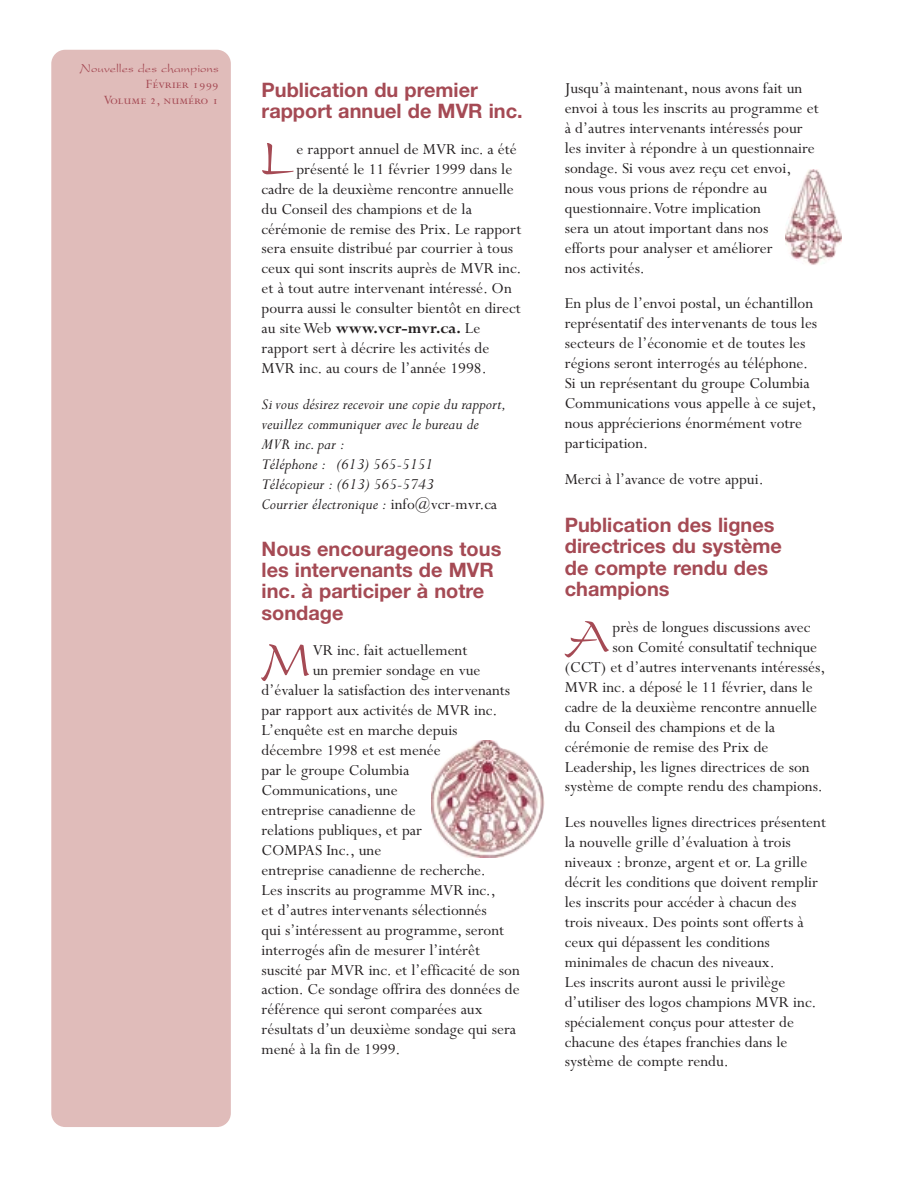
<style>
.page{position:relative;width:918px;height:1188px;background:#fff}
.page>*{position:absolute;margin:0;border:0;box-sizing:border-box;transform-origin:0 0}
.t1{font:50.25px "Present";color:#a54a54}
.t2{font:700 19.95px/21.3px "Helvetica Neue";color:#a54a54}
.t3{font:17.1px/20px "Perpetua";color:#231f20}
.t4{font:italic 17.1px/20px "Perpetua";color:#231f20}
.t5{font:700 17.1px "Perpetua";color:#231f20}
.t6{font:14.25px/15.8px "Perpetua SC";color:#a54a54;text-align:right}
.t7{font:12.9px "Present";color:#a54a54}
.s1{font-weight:400}
.s2{font-style:normal}
</style>
<div class="page">
<div style="left:51px;top:50px;width:180px;height:1077px;background:#e0bcba;border-radius:14px"></div>
<img style="left:432px;top:741px;width:112px;height:117px">
<img style="left:785px;top:170px;width:56px;height:95px">
<p class="t7" style="left:80px;top:64px;width:140px">Nouvelles des champions</p>
<p class="t6" style="left:104px;top:78px;width:116px">Février 1999<br>Volume 2, numéro 1</p>
<p class="t2" style="left:262px;top:81px;width:263px">Publication du premier rapport annuel de MVR inc.</p>
<h1 class="t1" style="left:260px;top:140px;width:35px">L</h1>
<p class="t3" style="left:296px;top:141px;width:222px">e rapport annuel de MVR inc. a été</p>
<p class="t3" style="left:296px;top:161px;width:217px">présenté le 11 février 1999 dans le</p>
<p class="t3" style="left:262px;top:181px;width:254px">cadre de la deuxième rencontre annuelle</p>
<p class="t3" style="left:262px;top:201px;width:212px">du Conseil des champions et de la</p>
<p class="t3" style="left:262px;top:221px;width:262px">cérémonie de remise des Prix. Le rapport</p>
<p class="t3" style="left:262px;top:241px;width:253px">sera ensuite distribué par courrier à tous</p>
<p class="t3" style="left:262px;top:261px;width:261px">ceux qui sont inscrits auprès de MVR inc.</p>
<p class="t3" style="left:262px;top:281px;width:252px">et à tout autre intervenant intéressé. On</p>
<p class="t3" style="left:262px;top:300px;width:261px">pourra aussi le consulter bientôt en direct</p>
<p class="t5" style="left:262px;top:323px;width:220px"><span class="s1">au site Web</span> www.vcr-mvr.ca. <span class="s1">Le</span></p>
<p class="t3" style="left:262px;top:340px;width:229px">rapport sert à décrire les activités de</p>
<p class="t3" style="left:262px;top:360px;width:227px">MVR inc. au cours de l’année 1998.</p>
<p class="t4" style="left:262px;top:396px;width:246px">Si vous désirez recevoir une copie du rapport, veuillez communiquer avec le bureau de<br>MVR inc. par :<br>Téléphone : (613) 565-5151<br>Télécopieur : (613) 565-5743<br>Courrier électronique : <span class="s2">info@vcr-mvr.ca</span></p>
<p class="t2" style="left:262px;top:540px;width:241px">Nous encourageons tous les intervenants de MVR inc. à participer à notre sondage</p>
<h1 class="t1" style="left:262px;top:641px;width:49px">M</h1>
<p class="t3" style="left:313px;top:642px;width:156px">VR inc. fait actuellement</p>
<p class="t3" style="left:313px;top:662px;width:169px">un premier sondage en vue</p>
<p class="t3" style="left:262px;top:682px;width:250px">d’évaluer la satisfaction des intervenants</p>
<p class="t3" style="left:262px;top:702px;width:237px">par rapport aux activités de MVR inc.</p>
<p class="t3" style="left:262px;top:722px;width:198px">L’enquête est en marche depuis</p>
<p class="t3" style="left:262px;top:742px;width:181px">décembre 1998 et est menée</p>
<p class="t3" style="left:262px;top:762px;width:149px">par le groupe Columbia</p>
<p class="t3" style="left:262px;top:782px;width:138px">Communications, une</p>
<p class="t3" style="left:262px;top:802px;width:156px">entreprise canadienne de</p>
<p class="t3" style="left:262px;top:822px;width:162px">relations publiques, et par</p>
<p class="t3" style="left:262px;top:842px;width:121px">COMPAS Inc., une</p>
<p class="t3" style="left:262px;top:862px;width:226px">entreprise canadienne de recherche.</p>
<p class="t3" style="left:262px;top:882px;width:236px">Les inscrits au programme MVR inc.,</p>
<p class="t3" style="left:262px;top:902px;width:227px">et d’autres intervenants sélectionnés</p>
<p class="t3" style="left:262px;top:922px;width:244px">qui s’intéressent au programme, seront</p>
<p class="t3" style="left:262px;top:942px;width:220px">interrogés afin de mesurer l’intérêt</p>
<p class="t3" style="left:262px;top:962px;width:260px">suscité par MVR inc. et l’efficacité de son</p>
<p class="t3" style="left:262px;top:982px;width:260px">action. Ce sondage offrira des données de</p>
<p class="t3" style="left:262px;top:1002px;width:223px">référence qui seront comparées aux</p>
<p class="t3" style="left:262px;top:1022px;width:256px">résultats d’un deuxième sondage qui sera</p>
<p class="t3" style="left:262px;top:1041px;width:141px">mené à la fin de 1999.</p>
<p class="t3" style="left:565px;top:80px;width:255px">Jusqu’à maintenant, nous avons fait un envoi à tous les inscrits au programme et à d’autres intervenants intéressés pour les inviter à répondre à un questionnaire sondage. Si vous avez reçu cet envoi, nous vous prions de répondre au questionnaire.Votre implication<br>sera un atout important dans nos<br>efforts pour analyser et améliorer<br>nos activités.</p>
<p class="t3" style="left:565px;top:296px;width:254px">En plus de l’envoi postal, un échantillon représentatif des intervenants de tous les secteurs de l’économie et de toutes les régions seront interrogés au téléphone.<br>Si un représentant du groupe Columbia Communications vous appelle à ce sujet, nous apprécierions énormément votre participation.</p>
<p class="t3" style="left:565px;top:471px;width:200px">Merci à l’avance de votre appui.</p>
<p class="t2" style="left:565px;top:516px;width:219px">Publication des lignes directrices du système de compte rendu des champions</p>
<h1 class="t1" style="left:565px;top:618px;width:46px">A</h1>
<p class="t3" style="left:613px;top:619px;width:199px">près de longues discussions avec</p>
<p class="t3" style="left:613px;top:639px;width:206px">son Comité consultatif technique</p>
<p class="t3" style="left:565px;top:659px;width:262px">(CCT) et d’autres intervenants intéressés,</p>
<p class="t3" style="left:565px;top:679px;width:250px">MVR inc. a déposé le 11 février, dans le</p>
<p class="t3" style="left:565px;top:699px;width:254px">cadre de la deuxième rencontre annuelle</p>
<p class="t3" style="left:565px;top:719px;width:212px">du Conseil des champions et de la</p>
<p class="t3" style="left:565px;top:739px;width:205px">cérémonie de remise des Prix de</p>
<p class="t3" style="left:565px;top:759px;width:246px">Leadership, les lignes directrices de son</p>
<p class="t3" style="left:565px;top:779px;width:260px">système de compte rendu des champions.</p>
<p class="t3" style="left:565px;top:814px;width:263px">Les nouvelles lignes directrices présentent la nouvelle grille d’évaluation à trois niveaux : bronze, argent et or. La grille décrit les conditions que doivent remplir les inscrits pour accéder à chacun des trois niveaux. Des points sont offerts à ceux qui dépassent les conditions minimales de chacun des niveaux.<br>Les inscrits auront aussi le privilège d’utiliser des logos champions MVR inc. spécialement conçus pour attester de chacune des étapes franchies dans le système de compte rendu.</p>
</div>
